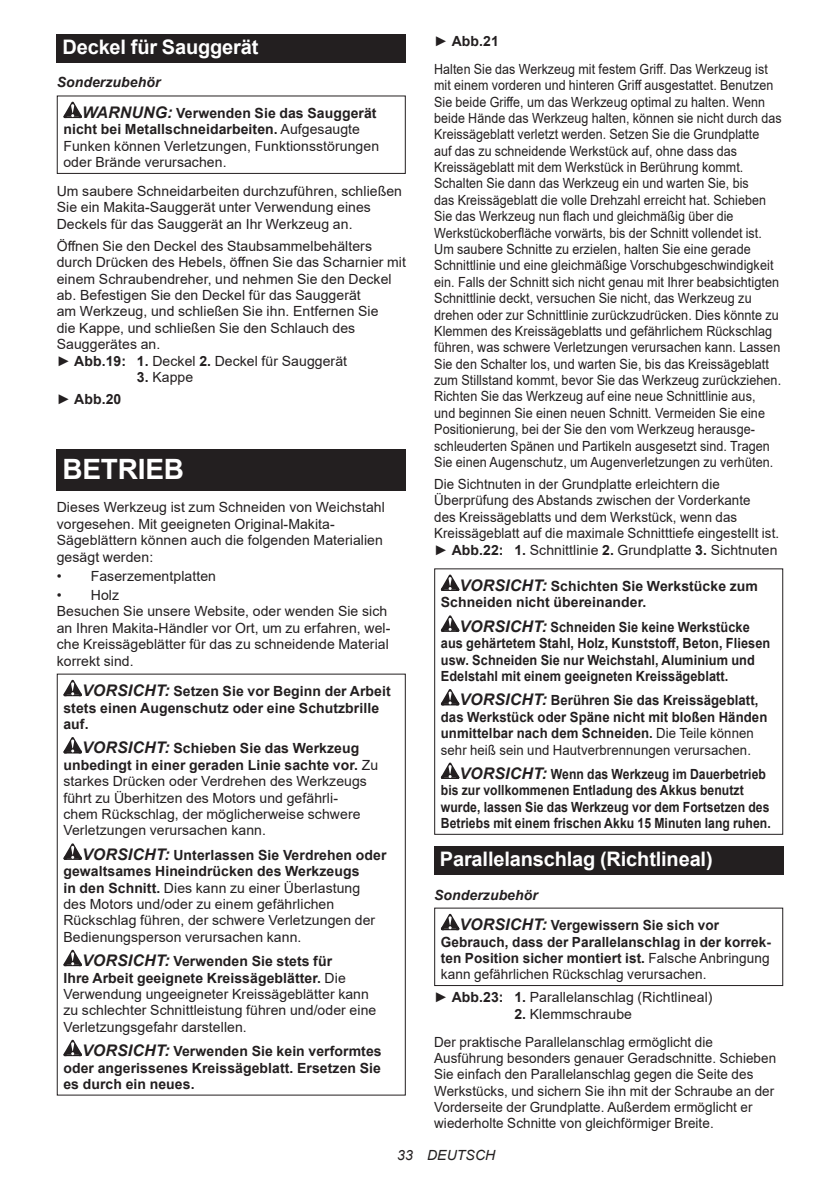
<style>
.page{position:relative;width:840px;height:1191px;background:#fff}
.page>*{position:absolute;margin:0;border:0;box-sizing:border-box;transform-origin:0 0}
.t1{font:700 28px "Arial";letter-spacing:-.01em;color:#fff}
.t2{font:700 20px "Arial";letter-spacing:-.01em;color:#fff}
.t3{font:14px/16.4px "Arial";letter-spacing:.005em;color:#231f20}
.t4{font:14px/16.4px "Arial";letter-spacing:.005em;color:#231f20;scale:.89 1}
.t5{font:700 14px/16.4px "Arial";letter-spacing:.005em;color:#231f20}
.t6{font:14px/16.4px "Arial";letter-spacing:.005em;color:#231f20;scale:.95 1}
.t7{font:14px/16.4px "Arial";letter-spacing:.005em;color:#231f20;scale:.96 1}
.t8{font:700 14px/16.4px "Arial";letter-spacing:.005em;color:#231f20;scale:.87 1}
.t9{font:700 14px/16.4px "Arial";letter-spacing:.005em;color:#231f20;scale:.91 1}
.t10{font:700 14px/16.4px "Arial";letter-spacing:.005em;color:#231f20;scale:.94 1}
.t11{font:italic 14px "Arial";letter-spacing:.005em;color:#231f20}
.s1{font-style:italic}
.s2{font-style:italic;font-size:16px}
.s3{font-weight:700}
.s4{font-weight:400}
.s5{font-weight:700;font-style:italic;font-size:16px}
</style>
<div class="page">
<div style="left:57px;top:34px;width:348px;height:29px;background:#231f20"></div>
<svg style="left:63px;top:102px;width:19px;height:16px"></svg>
<div style="left:57px;top:95px;width:348px;height:79px;border:1px solid #231f20"></div>
<div style="left:57px;top:449px;width:348px;height:41px;background:#231f20"></div>
<svg style="left:63px;top:680px;width:19px;height:16px"></svg>
<svg style="left:63px;top:737px;width:19px;height:16px"></svg>
<svg style="left:63px;top:843px;width:19px;height:16px"></svg>
<svg style="left:63px;top:949px;width:19px;height:17px"></svg>
<svg style="left:63px;top:1039px;width:19px;height:17px"></svg>
<svg style="left:440px;top:574px;width:19px;height:17px"></svg>
<svg style="left:440px;top:615px;width:19px;height:17px"></svg>
<svg style="left:440px;top:689px;width:19px;height:16px"></svg>
<svg style="left:440px;top:762px;width:19px;height:17px"></svg>
<div style="left:434px;top:568px;width:348px;height:267px;border:1px solid #231f20"></div>
<div style="left:434px;top:846px;width:348px;height:28px;background:#231f20"></div>
<svg style="left:440px;top:913px;width:19px;height:17px"></svg>
<div style="left:434px;top:907px;width:348px;height:79px;border:1px solid #231f20"></div>
<h2 class="t2" style="left:62px;top:39px;width:197px">Deckel für Sauggerät</h2>
<p class="t5" style="left:82px;top:68px;width:296px;line-height:30.6px;text-indent:-25px"><span class="s1">Sonderzubehör<br></span><span class="s2">WARNUNG:</span> Verwenden Sie das Sauggerät</p>
<p class="t3" style="left:63px;top:122px;width:317px"><span class="s3">nicht bei Metallschneidarbeiten.</span> Aufgesaugte<br>Funken können Verletzungen, Funktionsstörungen oder Brände verursachen.</p>
<p class="t3" style="left:57px;top:183px;width:346px">Um saubere Schneidarbeiten durchzuführen, schließen<br>Sie ein Makita-Sauggerät unter Verwendung eines<br>Deckels für das Sauggerät an Ihr Werkzeug an.</p>
<p class="t3" style="left:57px;top:238px;width:350px">Öffnen Sie den Deckel des Staubsammelbehälters durch Drücken des Hebels, öffnen Sie das Scharnier mit einem Schraubendreher, und nehmen Sie den Deckel ab. Befestigen Sie den Deckel für das Sauggerät<br>am Werkzeug, und schließen Sie ihn. Entfernen Sie<br>die Kappe, und schließen Sie den Schlauch des Sauggerätes an.<br>► <span class="s3">Abb.19: 1.</span> Deckel <span class="s3">2.</span> Deckel für Sauggerät</p>
<p class="t3" style="left:137px;top:369px;width:58px"><span class="s3">3.</span> Kappe</p>
<p class="t5" style="left:57px;top:392px;width:66px"><span class="s4">►</span> Abb.20</p>
<h1 class="t1" style="left:62px;top:458px;width:123px">BETRIEB</h1>
<p class="t3" style="left:57px;top:499px;width:329px">Dieses Werkzeug ist zum Schneiden von Weichstahl vorgesehen. Mit geeigneten Original-Makita-Sägeblättern können auch die folgenden Materialien gesägt werden:</p>
<p class="t3" style="left:57px;top:567px;width:161px">• Faserzementplatten</p>
<p class="t3" style="left:57px;top:587px;width:335px">• Holz<br>Besuchen Sie unsere Website, oder wenden Sie sich an Ihren Makita-Händler vor Ort, um zu erfahren, wel&shy;che Kreissägeblätter für das zu schneidende Material korrekt sind.</p>
<p class="t5" style="left:63px;top:684px;width:328px;text-indent:19px"><span class="s2">VORSICHT:</span> Setzen Sie vor Beginn der Arbeit stets einen Augenschutz oder eine Schutzbrille auf.</p>
<p class="t3" style="left:63px;top:741px;width:316px;text-indent:19px"><span class="s5">VORSICHT:</span> <span class="s3">Schieben Sie das Werkzeug unbedingt in einer geraden Linie sachte vor.</span> Zu starkes Drücken oder Verdrehen des Werkzeugs führt zu Überhitzen des Motors und gefährli-<br>chem Rückschlag, der möglicherweise schwere Verletzungen verursachen kann.</p>
<p class="t3" style="left:63px;top:846px;width:324px;text-indent:19px"><span class="s5">VORSICHT:</span> <span class="s3">Unterlassen Sie Verdrehen oder gewaltsames Hineindrücken des Werkzeugs<br>in den Schnitt.</span> Dies kann zu einer Überlastung des Motors und/oder zu einem gefährlichen Rückschlag führen, der schwere Verletzungen der Bedienungsperson verursachen kann.</p>
<p class="t3" style="left:63px;top:954px;width:314px;text-indent:19px"><span class="s5">VORSICHT:</span> <span class="s3">Verwenden Sie stets für<br>Ihre Arbeit geeignete Kreissägeblätter.</span> Die Verwendung ungeeigneter Kreissägeblätter kann zu schlechter Schnittleistung führen und/oder eine Verletzungsgefahr darstellen.</p>
<p class="t5" style="left:63px;top:1044px;width:319px;text-align:justify;text-indent:19px"><span class="s2">VORSICHT:</span> Verwenden Sie kein verformtes oder angerissenes Kreissägeblatt. Ersetzen Sie es durch ein neues.</p>
<p class="t3" style="left:434px;top:27px;width:335px;line-height:27.8px">► <span class="s3">Abb.21<br></span>Halten Sie das Werkzeug mit festem Griff. Das Werkzeug ist</p>
<p class="t4" style="left:434px;top:77px;width:392px">mit einem vorderen und hinteren Griff ausgestattet. Benutzen Sie beide Griffe, um das Werkzeug optimal zu halten. Wenn beide Hände das Werkzeug halten, können sie nicht durch das Kreissägeblatt verletzt werden. Setzen Sie die Grundplatte<br>auf das zu schneidende Werkstück auf, ohne dass das Kreissägeblatt mit dem Werkstück in Berührung kommt.<br>Schalten Sie dann das Werkzeug ein und warten Sie, bis<br>das Kreissägeblatt die volle Drehzahl erreicht hat. Schieben Sie das Werkzeug nun flach und gleichmäßig über die Werkstückoberfläche vorwärts, bis der Schnitt vollendet ist.<br>Um saubere Schnitte zu erzielen, halten Sie eine gerade Schnittlinie und eine gleichmäßige Vorschubgeschwindigkeit ein. Falls der Schnitt sich nicht genau mit Ihrer beabsichtigten Schnittlinie deckt, versuchen Sie nicht, das Werkzeug zu drehen oder zur Schnittlinie zurückzudrücken. Dies könnte zu Klemmen des Kreissägeblatts und gefährlichem Rückschlag führen, was schwere Verletzungen verursachen kann. Lassen Sie den Schalter los, und warten Sie, bis das Kreissägeblatt zum Stillstand kommt, bevor Sie das Werkzeug zurückziehen.<br>Richten Sie das Werkzeug auf eine neue Schnittlinie aus,<br>und beginnen Sie einen neuen Schnitt. Vermeiden Sie eine Positionierung, bei der Sie den vom Werkzeug herausge&shy;schleuderten Spänen und Partikeln ausgesetzt sind. Tragen Sie einen Augenschutz, um Augenverletzungen zu verhüten.</p>
<p class="t6" style="left:434px;top:477px;width:364px">Die Sichtnuten in der Grundplatte erleichtern die Überprüfung des Abstands zwischen der Vorderkante<br>des Kreissägeblatts und dem Werkstück, wenn das Kreissägeblatt auf die maximale Schnitttiefe eingestellt ist. ► <span class="s3">Abb.22: 1.</span> Schnittlinie <span class="s3">2.</span> Grundplatte <span class="s3">3.</span> Sichtnuten</p>
<p class="t5" style="left:440px;top:579px;width:318px;text-indent:19px"><span class="s2">VORSICHT:</span> Schichten Sie Werkstücke zum<br>Schneiden nicht übereinander.</p>
<p class="t9" style="left:440px;top:620px;width:363px;text-indent:19px"><span class="s2">VORSICHT:</span> Schneiden Sie keine Werkstücke aus gehärtetem Stahl, Holz, Kunststoff, Beton, Fliesen usw. Schneiden Sie nur Weichstahl, Aluminium und Edelstahl mit einem geeigneten Kreissägeblatt.</p>
<p class="t10" style="left:440px;top:693px;width:349px;text-indent:19px"><span class="s2">VORSICHT:</span> Berühren Sie das Kreissägeblatt, das Werkstück oder Späne nicht mit bloßen Händen unmittelbar nach dem Schneiden. <span class="s4">Die Teile können sehr heiß sein und Hautverbrennungen verursachen.</span></p>
<p class="t8" style="left:440px;top:767px;width:380px;text-indent:19px"><span class="s2">VORSICHT:</span> Wenn das Werkzeug im Dauerbetrieb bis zur vollkommenen Entladung des Akkus benutzt wurde, lassen Sie das Werkzeug vor dem Fortsetzen des Betriebs mit einem frischen Akku 15 Minuten lang ruhen.</p>
<h2 class="t2" style="left:439px;top:851px;width:274px">Parallelanschlag (Richtlineal)</h2>
<p class="t5" style="left:459px;top:880px;width:261px;line-height:30.6px;text-indent:-25px"><span class="s1">Sonderzubehör<br></span><span class="s2">VORSICHT:</span> Vergewissern Sie sich vor</p>
<p class="t5" style="left:440px;top:934px;width:331px;text-align:justify">Gebrauch, dass der Parallelanschlag in der korrek&shy;ten Position sicher montiert ist. <span class="s4">Falsche Anbringung kann gefährlichen Rückschlag verursachen.</span></p>
<p class="t3" style="left:434px;top:989px;width:280px">► <span class="s3">Abb.23: 1.</span> Parallelanschlag (Richtlineal)</p>
<p class="t3" style="left:434px;top:1000px;width:280px;line-height:27.8px;text-align:center"><span class="s3">2.</span> Klemmschraube<br>Der praktische Parallelanschlag ermöglicht die</p>
<p class="t7" style="left:434px;top:1051px;width:357px">Ausführung besonders genauer Geradschnitte. Schieben Sie einfach den Parallelanschlag gegen die Seite des Werkstücks, und sichern Sie ihn mit der Schraube an der Vorderseite der Grundplatte. Außerdem ermöglicht er wiederholte Schnitte von gleichförmiger Breite.</p>
<p class="t11" style="left:397px;top:1150px;width:99px">33 DEUTSCH</p>
</div>
